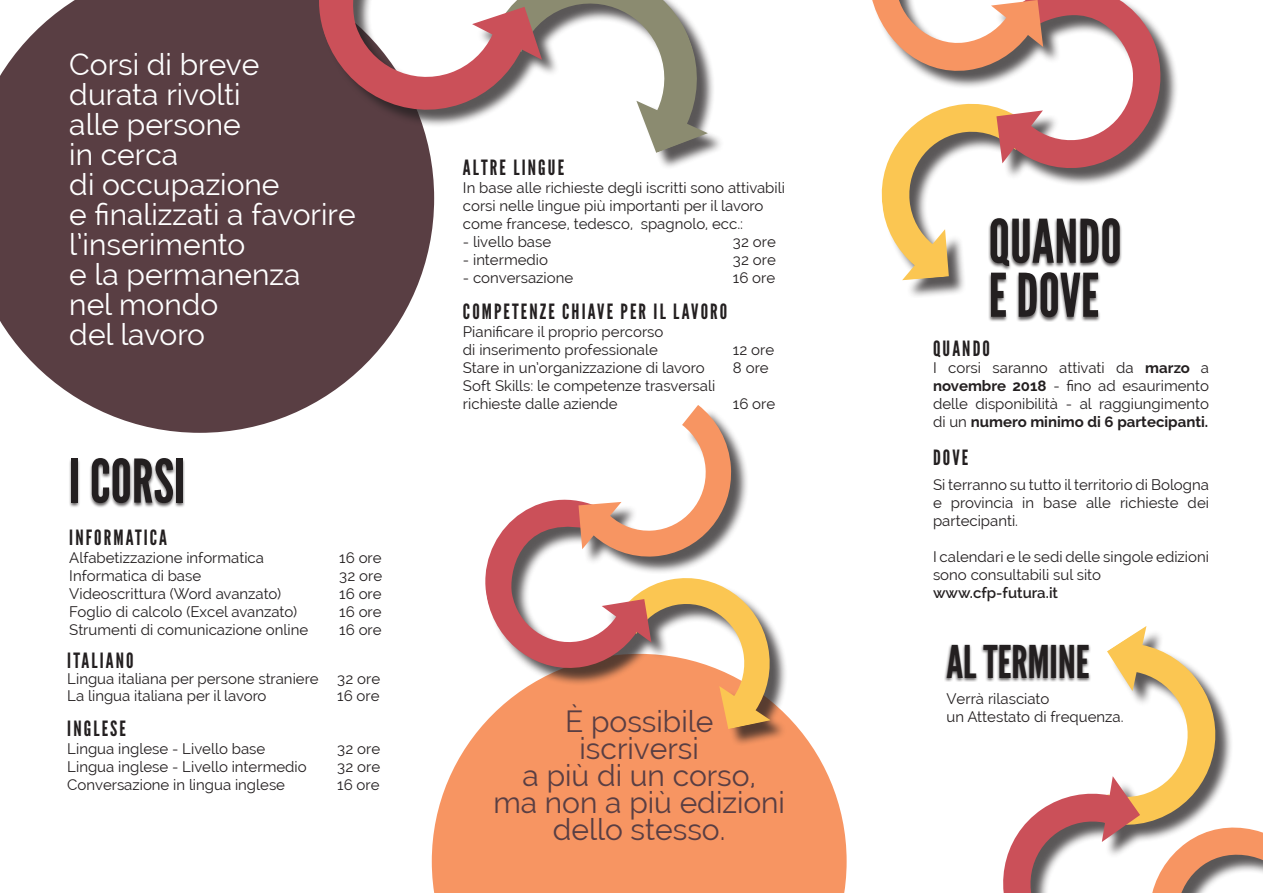
<style>
.page{position:relative;width:1263px;height:893px;background:#fff}
.page>*{position:absolute;margin:0;border:0;box-sizing:border-box;transform-origin:0 0}
.Titolo_Intestazioni{font:60px/54px "League Gothic";color:#231f20}
.Corpo_del_testo{font:60px "League Gothic";color:#231f20}
.Corpo_del_testo-2{font:45px "League Gothic";color:#231f20}
.Corpo_del_testo-3{font:30px/30px "Raleway";color:#fff}
.Corpo_del_testo-4{font:30px/27px "Raleway";color:#593e43;text-align:center}
.Corpo_del_testo-5{font:21px "League Gothic";letter-spacing:.1em;color:#231f20}
.Corpo_del_testo-6{font:15px/18px "Raleway";color:#231f20;text-align:justify}
.Corpo_del_testo-7{font:600 15px "Raleway";color:#231f20}
.s1{font-weight:700}
</style>
<div class="page">
<svg style="left:432px;top:717px;width:415px;height:175px;background:#f79d6e"></svg>
<div style="left:871px;top:0;width:308px;height:298px;background:#231f20;opacity:.75"></div>
<svg style="left:871px;top:0;width:298px;height:282px"></svg>
<div style="left:988px;top:217px;width:134px;height:105px;background:#231f20;opacity:.7"></div>
<svg style="left:0;top:0;width:434px;height:433px;background:#6d555a"></svg>
<svg style="left:1107px;top:626px;width:124px;height:139px"></svg>
<svg style="left:1003px;top:765px;width:260px;height:127px"></svg>
<div style="left:944px;top:643px;width:148px;height:39px;background:#231f20;opacity:.7"></div>
<div style="left:488px;top:408px;width:300px;height:338px;background:#231f20;opacity:.75"></div>
<svg style="left:466px;top:405px;width:316px;height:341px"></svg>
<div style="left:322px;top:0;width:403px;height:171px;background:#231f20;opacity:.75"></div>
<svg style="left:479px;top:0;width:243px;height:171px"></svg>
<svg style="left:312px;top:0;width:236px;height:140px"></svg>
<div style="left:69px;top:457px;width:116px;height:51px;background:#231f20;opacity:.7"></div>
<p class="Corpo_del_testo-3" style="left:69px;top:49px;width:192px">Corsi di breve</p>
<p class="Corpo_del_testo-3" style="left:69px;top:79px;width:173px">durata rivolti</p>
<p class="Corpo_del_testo-3" style="left:69px;top:109px;width:173px">alle persone</p>
<p class="Corpo_del_testo-3" style="left:69px;top:139px;width:111px">in cerca</p>
<p class="Corpo_del_testo-3" style="left:69px;top:169px;width:212px">di occupazione</p>
<p class="Corpo_del_testo-3" style="left:69px;top:199px;width:288px">e finalizzati a favorire l’inserimento</p>
<p class="Corpo_del_testo-3" style="left:69px;top:259px;width:233px">e la permanenza</p>
<p class="Corpo_del_testo-3" style="left:69px;top:289px;width:150px">nel mondo</p>
<p class="Corpo_del_testo-3" style="left:69px;top:319px;width:137px">del lavoro</p>
<p class="Corpo_del_testo" style="left:69px;top:445px;width:118px">I CORSI</p>
<p class="Corpo_del_testo-5" style="left:69px;top:525px;width:99px">INFORMATICA</p>
<p class="Corpo_del_testo-6" style="left:69px;top:549px;width:196px">Alfabetizzazione informatica</p>
<p class="Corpo_del_testo-6" style="left:339px;top:549px;width:44px">16 ore</p>
<p class="Corpo_del_testo-6" style="left:69px;top:567px;width:134px">Informatica di base</p>
<p class="Corpo_del_testo-6" style="left:339px;top:567px;width:44px">32 ore</p>
<p class="Corpo_del_testo-6" style="left:69px;top:585px;width:213px">Videoscrittura (Word avanzato)</p>
<p class="Corpo_del_testo-6" style="left:339px;top:585px;width:44px">16 ore</p>
<p class="Corpo_del_testo-6" style="left:69px;top:603px;width:229px">Foglio di calcolo (Excel avanzato)</p>
<p class="Corpo_del_testo-6" style="left:339px;top:603px;width:44px">16 ore</p>
<p class="Corpo_del_testo-6" style="left:69px;top:621px;width:240px">Strumenti di comunicazione online</p>
<p class="Corpo_del_testo-6" style="left:339px;top:621px;width:44px">16 ore</p>
<p class="Corpo_del_testo-5" style="left:67px;top:647px;width:68px">ITALIANO</p>
<p class="Corpo_del_testo-6" style="left:67px;top:669px;width:314px">Lingua italiana per persone straniere 32 ore</p>
<p class="Corpo_del_testo-6" style="left:67px;top:686px;width:201px">La lingua italiana per il lavoro</p>
<p class="Corpo_del_testo-6" style="left:337px;top:686px;width:44px">16 ore</p>
<p class="Corpo_del_testo-5" style="left:67px;top:716px;width:60px">INGLESE</p>
<p class="Corpo_del_testo-6" style="left:67px;top:740px;width:200px">Lingua inglese - Livello base</p>
<p class="Corpo_del_testo-6" style="left:337px;top:740px;width:44px">32 ore</p>
<p class="Corpo_del_testo-6" style="left:67px;top:758px;width:241px">Lingua inglese - Livello intermedio</p>
<p class="Corpo_del_testo-6" style="left:337px;top:758px;width:44px">32 ore</p>
<p class="Corpo_del_testo-6" style="left:67px;top:776px;width:219px">Conversazione in lingua inglese</p>
<p class="Corpo_del_testo-6" style="left:337px;top:776px;width:44px">16 ore</p>
<p class="Corpo_del_testo-5" style="left:463px;top:155px;width:103px">ALTRE LINGUE</p>
<p class="Corpo_del_testo-6" style="left:463px;top:179px;width:323px">In base alle richieste degli iscritti sono attivabili corsi nelle lingue più importanti per il lavoro</p>
<p class="Corpo_del_testo-6" style="left:463px;top:215px;width:282px">come francese, tedesco, spagnolo, ecc.:</p>
<p class="Corpo_del_testo-6" style="left:463px;top:233px;width:90px">- livello base</p>
<p class="Corpo_del_testo-6" style="left:733px;top:233px;width:44px">32 ore</p>
<p class="Corpo_del_testo-6" style="left:463px;top:251px;width:87px">- intermedio</p>
<p class="Corpo_del_testo-6" style="left:733px;top:251px;width:44px">32 ore</p>
<p class="Corpo_del_testo-6" style="left:463px;top:269px;width:112px">- conversazione</p>
<p class="Corpo_del_testo-6" style="left:733px;top:269px;width:44px">16 ore</p>
<p class="Corpo_del_testo-5" style="left:463px;top:299px;width:266px">COMPETENZE CHIAVE PER IL LAVORO</p>
<p class="Corpo_del_testo-6" style="left:463px;top:322px;width:202px">Pianificare il proprio percorso</p>
<p class="Corpo_del_testo-6" style="left:463px;top:340px;width:197px">di inserimento professionale</p>
<p class="Corpo_del_testo-6" style="left:733px;top:340px;width:43px">12 ore</p>
<p class="Corpo_del_testo-6" style="left:463px;top:358px;width:243px">Stare in un’organizzazione di lavoro</p>
<p class="Corpo_del_testo-6" style="left:733px;top:358px;width:37px">8 ore</p>
<p class="Corpo_del_testo-6" style="left:463px;top:376px;width:254px">Soft Skills: le competenze trasversali</p>
<p class="Corpo_del_testo-6" style="left:463px;top:394px;width:156px">richieste dalle aziende</p>
<p class="Corpo_del_testo-6" style="left:733px;top:394px;width:44px">16 ore</p>
<p class="Corpo_del_testo-4" style="left:565px;top:707px;width:150px">È possibile</p>
<p class="Corpo_del_testo-4" style="left:580px;top:734px;width:121px">iscriversi</p>
<p class="Corpo_del_testo-4" style="left:493px;top:761px;width:293px">a più di un corso,<br>ma non a più edizioni dello stesso.</p>
<p class="Titolo_Intestazioni" style="left:989px;top:215px;width:135px">QUANDO<br>E DOVE</p>
<p class="Corpo_del_testo-5" style="left:933px;top:336px;width:59px">QUANDO</p>
<p class="Corpo_del_testo-6" style="left:933px;top:358px;width:278px">I corsi saranno attivati da <span class="s1">marzo</span> a <span class="s1">novembre 2018</span> - fino ad esaurimento delle disponibilità - al raggiungimento di un <span class="s1">numero minimo di 6 partecipanti.</span></p>
<p class="Corpo_del_testo-5" style="left:933px;top:445px;width:37px">DOVE</p>
<p class="Corpo_del_testo-6" style="left:933px;top:475px;width:278px">Si terranno su tutto il territorio di Bologna e provincia in base alle richieste dei partecipanti.</p>
<p class="Corpo_del_testo-6" style="left:933px;top:547px;width:277px">I calendari e le sedi delle singole edizioni sono consultabili sul sito</p>
<p class="Corpo_del_testo-7" style="left:933px;top:584px;width:127px">www.cfp-futura.it</p>
<p class="Corpo_del_testo-2" style="left:946px;top:634px;width:145px">AL TERMINE</p>
<p class="Corpo_del_testo-6" style="left:946px;top:690px;width:104px">Verrà rilasciato</p>
<p class="Corpo_del_testo-6" style="left:946px;top:708px;width:179px">un Attestato di frequenza.</p>
</div>
